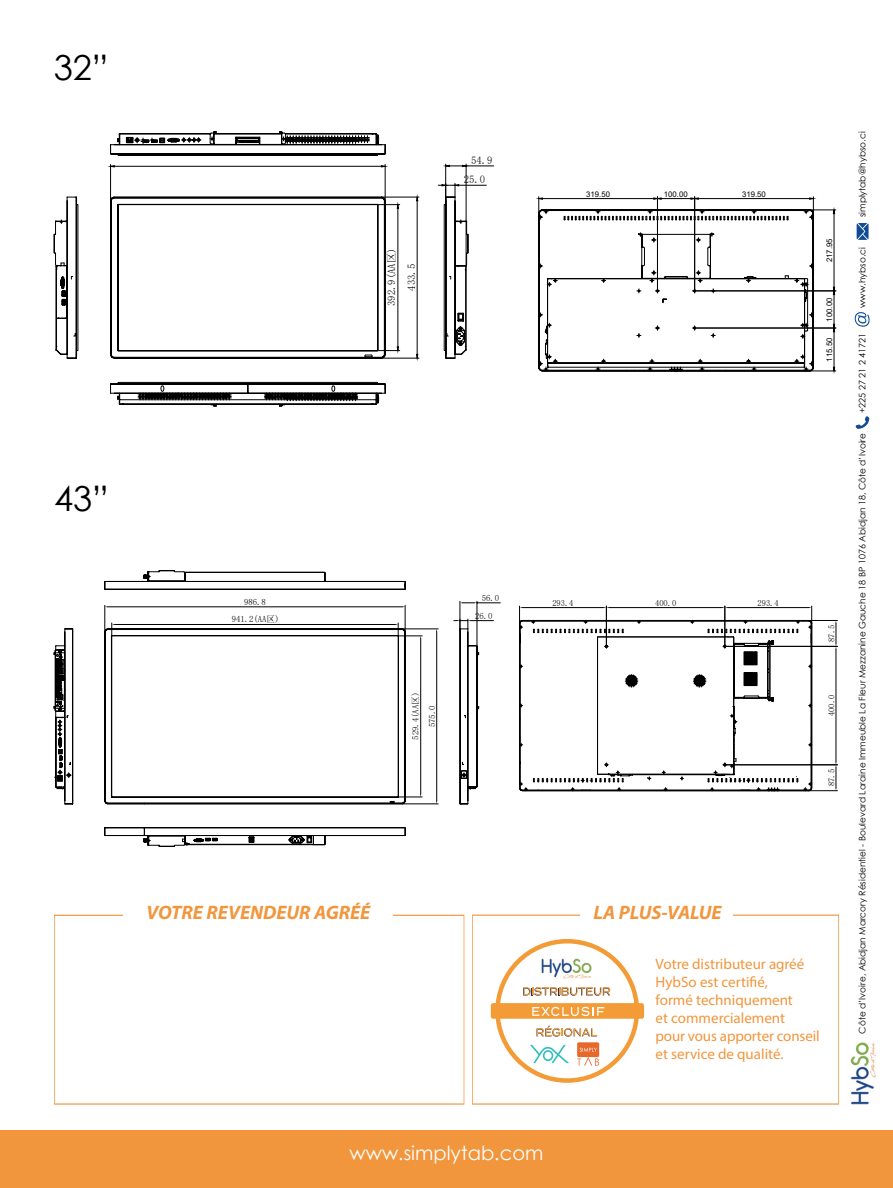
<style>
.page{position:relative;width:893px;height:1188px;background:#fff}
.page>*{position:absolute;margin:0;border:0;box-sizing:border-box;transform-origin:0 0}
.t1{font:34.5px "Century Gothic";color:#000}
.t2{font:italic 700 19.5px "Myriad Pro";color:#f1963d}
.t3{font:19.5px "Century Gothic";color:#fff}
.t4{font:15px/18px "Myriad Pro";color:#f1963d}
.t5{font:10.65px/20.2px "Sim Sun";color:#000;text-align:center}
.t6{font:9px "Century Gothic";color:#000}
.t7{font:8.7px/17px "Sim Sun";color:#000;text-align:center}
.t8{font:8.4px "Sim Sun";color:#000}
.t9{font:7.8px "Arial";color:#000}
</style>
<div class="page">
<div style="left:0;top:1131px;width:893px;height:57px;background:#f1963d"></div>
<svg style="left:110px;top:381px;width:276px;height:26px"></svg>
<svg style="left:54px;top:131px;width:414px;height:228px"></svg>
<svg style="left:108px;top:165px;width:7px;height:2px"></svg>
<svg style="left:381px;top:165px;width:7px;height:2px"></svg>
<hr style="left:398px;top:208px;width:1px;height:139px;background:#000">
<svg style="left:378px;top:202px;width:22px;height:7px"></svg>
<svg style="left:378px;top:346px;width:22px;height:7px"></svg>
<hr style="left:381px;top:358px;width:38px;height:1px;background:#000">
<hr style="left:381px;top:197px;width:38px;height:1px;background:#000">
<hr style="left:417px;top:201px;width:1px;height:153px;background:#000">
<svg style="left:416px;top:354px;width:2px;height:7px"></svg>
<svg style="left:416px;top:194px;width:2px;height:7px"></svg>
<svg style="left:438px;top:183px;width:48px;height:14px"></svg>
<hr style="left:445px;top:164px;width:1px;height:33px;background:#000">
<hr style="left:466px;top:164px;width:1px;height:102px;background:#000">
<svg style="left:443px;top:165px;width:51px;height:2px"></svg>
<svg style="left:539px;top:210px;width:274px;height:161px"></svg>
<svg style="left:746px;top:277px;width:8px;height:6px"></svg>
<svg style="left:795px;top:278px;width:13px;height:7px"></svg>
<hr style="left:542px;top:198px;width:112px;height:1px;background:#000">
<svg style="left:536px;top:197px;width:7px;height:22px"></svg>
<hr style="left:657px;top:197px;width:1px;height:92px;background:#000">
<hr style="left:661px;top:198px;width:30px;height:1px;background:#000">
<svg style="left:653px;top:197px;width:9px;height:3px"></svg>
<hr style="left:694px;top:197px;width:1px;height:92px;background:#000">
<hr style="left:698px;top:198px;width:112px;height:1px;background:#000">
<svg style="left:690px;top:197px;width:9px;height:3px"></svg>
<hr style="left:834px;top:214px;width:1px;height:73px;background:#000">
<svg style="left:804px;top:197px;width:32px;height:22px"></svg>
<hr style="left:697px;top:291px;width:139px;height:1px;background:#000">
<hr style="left:697px;top:328px;width:139px;height:1px;background:#000">
<hr style="left:834px;top:332px;width:1px;height:35px;background:#000">
<svg style="left:833px;top:287px;width:2px;height:45px"></svg>
<svg style="left:795px;top:359px;width:41px;height:15px"></svg>
<svg style="left:55px;top:570px;width:423px;height:276px"></svg>
<svg style="left:54px;top:619px;width:426px;height:159px"></svg>
<hr style="left:477px;top:601px;width:1px;height:45px;background:#000">
<svg style="left:457px;top:601px;width:43px;height:28px"></svg>
<hr style="left:108px;top:607px;width:294px;height:1px;background:#000">
<hr style="left:115px;top:624px;width:280px;height:1px;background:#000">
<svg style="left:105px;top:605px;width:10px;height:31px"></svg>
<hr style="left:420px;top:639px;width:1px;height:155px;background:#000">
<svg style="left:395px;top:605px;width:27px;height:34px"></svg>
<svg style="left:398px;top:794px;width:24px;height:4px"></svg>
<hr style="left:402px;top:804px;width:36px;height:1px;background:#000">
<hr style="left:402px;top:629px;width:36px;height:1px;background:#000">
<hr style="left:436px;top:632px;width:1px;height:169px;background:#000">
<svg style="left:519px;top:606px;width:318px;height:185px"></svg>
<svg style="left:54px;top:915px;width:410px;height:190px"></svg>
<div style="left:124px;top:897px;width:269px;height:34px;background:#fff"></div>
<svg style="left:472px;top:915px;width:367px;height:190px"></svg>
<div style="left:580px;top:898px;width:152px;height:34px;background:#fff"></div>
<img style="left:850px;top:1042px;width:25px;height:62px">
<svg style="left:855px;top:416px;width:14px;height:13px"></svg>
<svg style="left:855px;top:312px;width:15px;height:15px"></svg>
<svg style="left:857px;top:223px;width:11px;height:17px"></svg>
<div style="left:491px;top:1003px;width:153px;height:16px;background:#f39c37;border-radius:2px"></div>
<svg style="left:495px;top:939px;width:144px;height:144px"></svg>
<h1 class="t1" style="left:54px;top:43px;width:56px">32”</h1>
<h1 class="t1" style="left:54px;top:475px;width:56px">43”</h1>
<p class="t5" style="left:381px;top:306px;width:60px;rotate:-90deg">392.9(AA区)<br>433.5</p>
<p class="t5" style="left:471px;top:150px;width:23px">54.9</p>
<p class="t5" style="left:464px;top:169px;width:23px">25.0</p>
<p class="t7" style="left:232px;top:594px;width:49px">986.8<br>941.2(AA区)</p>
<p class="t7" style="left:407px;top:740px;width:49px;rotate:-90deg">529.4(AA区)<br>575.0</p>
<p class="t7" style="left:482px;top:590px;width:19px">56.0</p>
<p class="t7" style="left:475px;top:608px;width:19px">26.0</p>
<h2 class="t2" style="left:147px;top:900px;width:225px">VOTRE REVENDEUR AGRÉÉ</h2>
<p class="t9" style="left:586px;top:189px;width:25px">319.50</p>
<p class="t9" style="left:664px;top:189px;width:25px">100.00</p>
<p class="t9" style="left:742px;top:189px;width:25px">319.50</p>
<p class="t9" style="left:824px;top:262px;width:25px;rotate:-90deg">217.95</p>
<p class="t9" style="left:824px;top:322px;width:25px;rotate:-90deg">100.00</p>
<p class="t9" style="left:824px;top:362px;width:25px;rotate:-90deg">115.50</p>
<p class="t8" style="left:552px;top:599px;width:23px">293.4</p>
<p class="t8" style="left:655px;top:599px;width:23px">400.0</p>
<p class="t8" style="left:758px;top:599px;width:23px">293.4</p>
<h2 class="t2" style="left:593px;top:900px;width:130px">LA PLUS-VALUE</h2>
<p class="t8" style="left:827px;top:642px;width:18px;rotate:-90deg">87.5</p>
<p class="t8" style="left:827px;top:716px;width:23px;rotate:-90deg">400.0</p>
<p class="t8" style="left:827px;top:786px;width:18px;rotate:-90deg">87.5</p>
<h3 class="t4" style="left:656px;top:955px;width:166px">Votre distributeur agréé<br>HybSo est certifié,<br>formé techniquement<br>et commercialement<br>pour vous apporter conseil et service de qualité.</h3>
<p class="t6" style="left:856px;top:217px;width:87px;rotate:-90deg">simplytab@hybso.ci</p>
<p class="t6" style="left:856px;top:308px;width:62px;rotate:-90deg">www.hybso.ci</p>
<p class="t6" style="left:856px;top:413px;width:82px;rotate:-90deg">+225 27 21 2 41721</p>
<p class="t6" style="left:856px;top:1034px;width:602px;rotate:-90deg">Côte d’Ivoire, Abidjan Marcory Résidentiel - Boulevard Loraine Immeuble La Fleur Mezzanine Gauche 18 BP 1076 Abidjan 18, Côte d’Ivoire</p>
<h2 class="t3" style="left:350px;top:1139px;width:195px">www.simplytab.com</h2>
</div>
